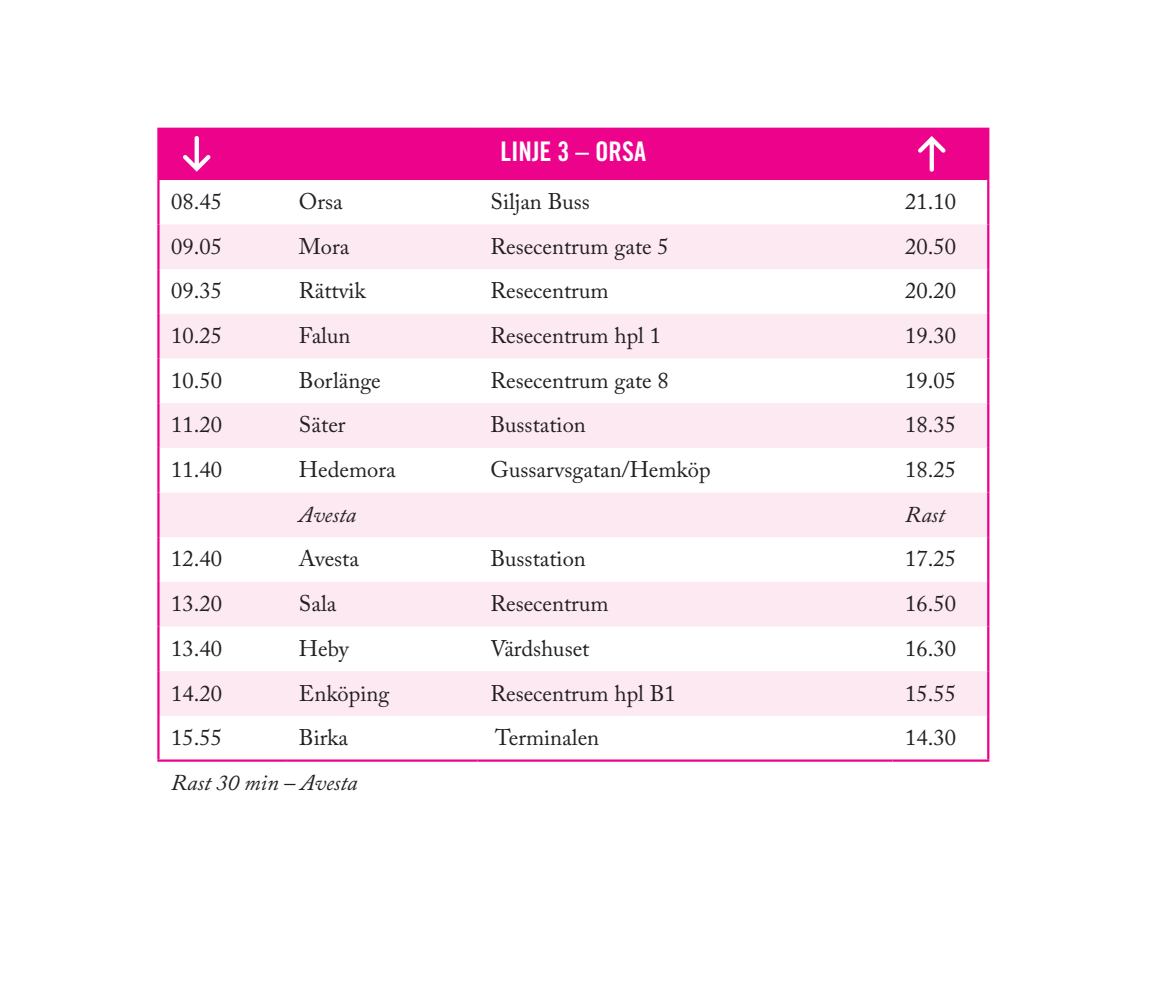
<style>
.page{position:relative;width:1149px;height:1002px;background:#fff}
.page>*{position:absolute;margin:0;border:0;box-sizing:border-box;transform-origin:0 0}
.t1{font:27px "Trade Gothic LT Std Bd Cn 20";color:#fff}
.t2{font:22.5px "Adobe Caslon Pro";color:#231f20}
.t3{font:italic 22.5px "Adobe Caslon Pro";color:#231f20}
</style>
<div class="page">
<div style="left:158px;top:129px;width:829px;height:51px;background:#ed028c"></div>
<svg style="left:159px;top:224px;width:827px;height:491px;fill:#fce9f1"></svg>
<hr style="left:986px;top:130px;width:3px;height:50px;background:#ed028c">
<hr style="left:157px;top:128px;width:129px;height:2px;background:#ed028c">
<hr style="left:157px;top:130px;width:2px;height:50px;background:#ed028c">
<hr style="left:286px;top:128px;width:191px;height:2px;background:#ed028c">
<hr style="left:477px;top:128px;width:415px;height:2px;background:#ed028c">
<hr style="left:892px;top:128px;width:97px;height:2px;background:#ed028c">
<hr style="left:157px;top:180px;width:2px;height:44px;background:#ed028c">
<hr style="left:986px;top:180px;width:3px;height:44px;background:#ed028c">
<hr style="left:157px;top:224px;width:2px;height:45px;background:#ed028c">
<hr style="left:986px;top:224px;width:3px;height:45px;background:#ed028c">
<hr style="left:157px;top:269px;width:2px;height:45px;background:#ed028c">
<hr style="left:986px;top:269px;width:3px;height:45px;background:#ed028c">
<hr style="left:157px;top:314px;width:2px;height:44px;background:#ed028c">
<hr style="left:986px;top:314px;width:3px;height:44px;background:#ed028c">
<hr style="left:157px;top:358px;width:2px;height:45px;background:#ed028c">
<hr style="left:986px;top:358px;width:3px;height:45px;background:#ed028c">
<hr style="left:157px;top:403px;width:2px;height:45px;background:#ed028c">
<hr style="left:986px;top:403px;width:3px;height:45px;background:#ed028c">
<hr style="left:157px;top:448px;width:2px;height:44px;background:#ed028c">
<hr style="left:986px;top:448px;width:3px;height:44px;background:#ed028c">
<hr style="left:157px;top:492px;width:2px;height:45px;background:#ed028c">
<hr style="left:986px;top:492px;width:3px;height:45px;background:#ed028c">
<hr style="left:157px;top:537px;width:2px;height:45px;background:#ed028c">
<hr style="left:986px;top:537px;width:3px;height:45px;background:#ed028c">
<hr style="left:157px;top:582px;width:2px;height:44px;background:#ed028c">
<hr style="left:986px;top:582px;width:3px;height:44px;background:#ed028c">
<hr style="left:157px;top:626px;width:2px;height:45px;background:#ed028c">
<hr style="left:986px;top:626px;width:3px;height:45px;background:#ed028c">
<hr style="left:157px;top:671px;width:2px;height:44px;background:#ed028c">
<hr style="left:986px;top:671px;width:3px;height:44px;background:#ed028c">
<hr style="left:157px;top:715px;width:2px;height:44px;background:#ed028c">
<hr style="left:986px;top:715px;width:3px;height:44px;background:#ed028c">
<hr style="left:157px;top:759px;width:129px;height:2px;background:#ed028c">
<hr style="left:286px;top:759px;width:191px;height:2px;background:#ed028c">
<hr style="left:477px;top:759px;width:415px;height:2px;background:#ed028c">
<hr style="left:892px;top:759px;width:97px;height:2px;background:#ed028c">
<svg style="left:183px;top:136px;width:28px;height:36px"></svg>
<svg style="left:918px;top:136px;width:27px;height:36px"></svg>
<p class="t1" style="left:500px;top:135px;width:147px">LINJE 3 – ORSA</p>
<p class="t2" style="left:171px;top:188px;width:52px">08.45</p>
<p class="t2" style="left:299px;top:188px;width:45px">Orsa</p>
<p class="t2" style="left:490px;top:188px;width:101px">Siljan Buss</p>
<p class="t2" style="left:905px;top:188px;width:52px">21.10</p>
<p class="t2" style="left:171px;top:233px;width:52px">09.05</p>
<p class="t2" style="left:299px;top:233px;width:52px">Mora</p>
<p class="t2" style="left:490px;top:233px;width:180px">Resecentrum gate 5</p>
<p class="t2" style="left:905px;top:233px;width:52px">20.50</p>
<p class="t2" style="left:171px;top:277px;width:52px">09.35</p>
<p class="t2" style="left:299px;top:277px;width:68px">Rättvik</p>
<p class="t2" style="left:490px;top:277px;width:120px">Resecentrum</p>
<p class="t2" style="left:905px;top:277px;width:52px">20.20</p>
<p class="t2" style="left:171px;top:322px;width:52px">10.25</p>
<p class="t2" style="left:299px;top:322px;width:53px">Falun</p>
<p class="t2" style="left:490px;top:322px;width:172px">Resecentrum hpl 1</p>
<p class="t2" style="left:905px;top:322px;width:52px">19.30</p>
<p class="t2" style="left:171px;top:367px;width:52px">10.50</p>
<p class="t2" style="left:299px;top:367px;width:83px">Borlänge</p>
<p class="t2" style="left:490px;top:367px;width:180px">Resecentrum gate 8</p>
<p class="t2" style="left:905px;top:367px;width:52px">19.05</p>
<p class="t2" style="left:171px;top:411px;width:52px">11.20</p>
<p class="t2" style="left:299px;top:411px;width:48px">Säter</p>
<p class="t2" style="left:490px;top:411px;width:97px">Busstation</p>
<p class="t2" style="left:905px;top:411px;width:52px">18.35</p>
<p class="t2" style="left:171px;top:456px;width:52px">11.40</p>
<p class="t2" style="left:299px;top:456px;width:98px">Hedemora</p>
<p class="t2" style="left:490px;top:456px;width:222px">Gussarvsgatan/Hemköp</p>
<p class="t2" style="left:905px;top:456px;width:52px">18.25</p>
<p class="t3" style="left:299px;top:501px;width:59px">Avesta</p>
<p class="t3" style="left:905px;top:501px;width:41px">Rast</p>
<p class="t2" style="left:171px;top:545px;width:52px">12.40</p>
<p class="t2" style="left:299px;top:545px;width:62px">Avesta</p>
<p class="t2" style="left:490px;top:545px;width:97px">Busstation</p>
<p class="t2" style="left:905px;top:545px;width:52px">17.25</p>
<p class="t2" style="left:171px;top:590px;width:52px">13.20</p>
<p class="t2" style="left:299px;top:590px;width:39px">Sala</p>
<p class="t2" style="left:490px;top:590px;width:120px">Resecentrum</p>
<p class="t2" style="left:905px;top:590px;width:52px">16.50</p>
<p class="t2" style="left:171px;top:634px;width:52px">13.40</p>
<p class="t2" style="left:299px;top:634px;width:51px">Heby</p>
<p class="t2" style="left:490px;top:634px;width:101px">Värdshuset</p>
<p class="t2" style="left:905px;top:634px;width:52px">16.30</p>
<p class="t2" style="left:171px;top:679px;width:52px">14.20</p>
<p class="t2" style="left:299px;top:679px;width:92px">Enköping</p>
<p class="t2" style="left:490px;top:679px;width:187px">Resecentrum hpl B1</p>
<p class="t2" style="left:905px;top:679px;width:52px">15.55</p>
<p class="t2" style="left:171px;top:724px;width:52px">15.55</p>
<p class="t2" style="left:299px;top:724px;width:51px">Birka</p>
<p class="t2" style="left:495px;top:724px;width:106px">Terminalen</p>
<p class="t2" style="left:905px;top:724px;width:52px">14.30</p>
<p class="t3" style="left:171px;top:768px;width:188px">Rast 30 min – Avesta</p>
</div>
